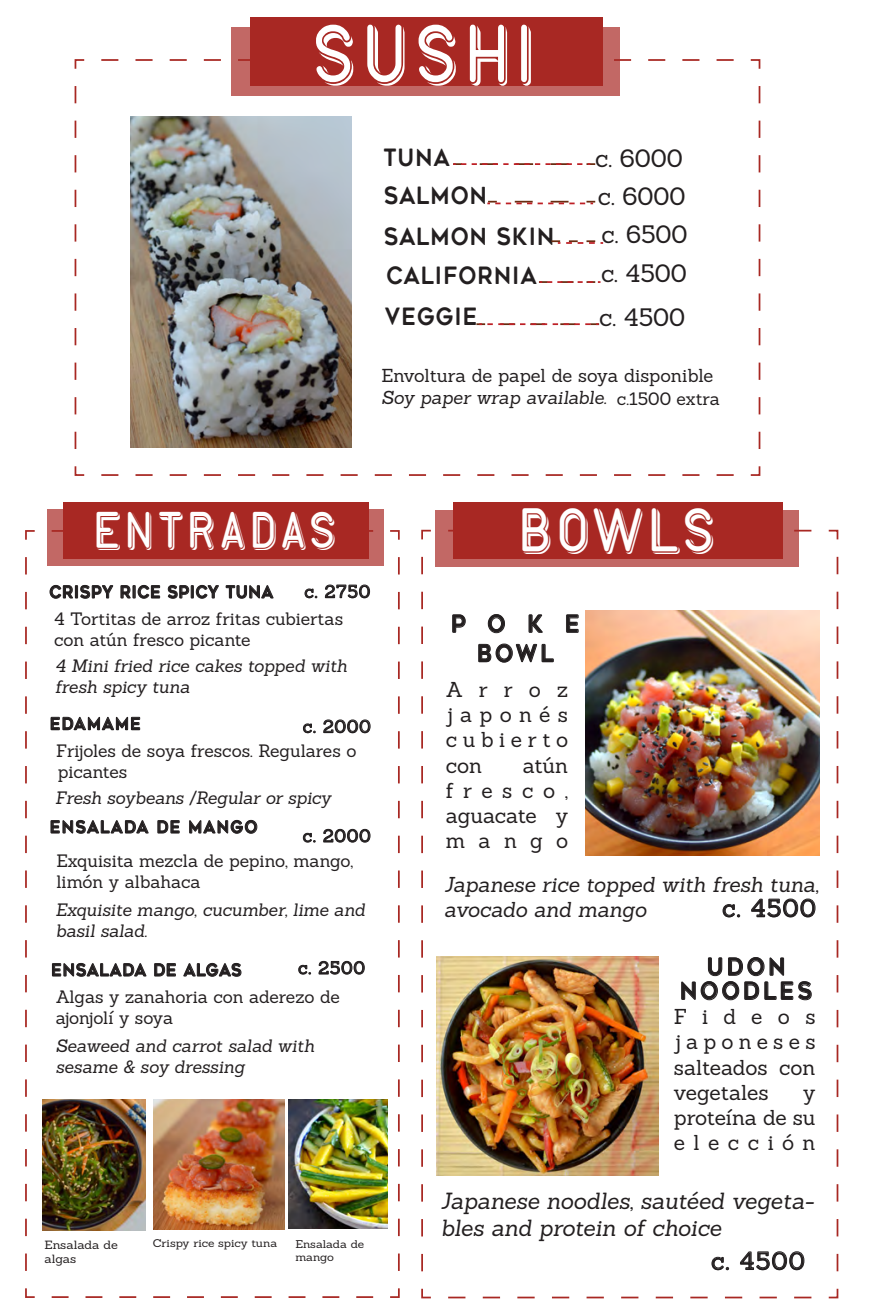
<style>
.page{position:relative;width:875px;height:1313px;background:#fff}
.page>*{position:absolute;margin:0;border:0;box-sizing:border-box;transform-origin:0 0}
.t1{font:67.9px "GENERATION";letter-spacing:.18em;color:#fff;scale:.9 1}
.t2{font:50.93px "GENERATION";letter-spacing:.12em;color:#fff;scale:.9 1}
.t3{font:42.35px "GENERATION";letter-spacing:.16em;color:#fff;scale:.9 1}
.t4{font:24.5px/38.9px "Sanchez";color:#231f20;text-align:justify}
.t5{font:23.8px/39.6px "Geometos Rounded";letter-spacing:.055em;color:#231f20;scale:.9 1}
.t6{font:23.8px/29.4px "Geometos Rounded";letter-spacing:.595em;color:#231f20;text-align:center;scale:.9 1}
.t7{font:23.8px "Geometos Rounded";letter-spacing:.155em;color:#231f20;scale:.9 1}
.t8{font:italic 22.75px/27.3px "Sanchez";letter-spacing:-.005em;color:#231f20}
.t9{font:21px/25.2px "Sanchez";letter-spacing:.245em;color:#231f20;text-align:justify}
.t10{font:italic 21px/25.2px "Sanchez";letter-spacing:-.01em;color:#231f20}
.t11{font:18.38px/21.9px "Sanchez";letter-spacing:-.005em;color:#231f20}
.t12{font:17.5px/21px "Sanchez";letter-spacing:-.005em;color:#231f20}
.t13{font:italic 17.5px/21px "Sanchez";letter-spacing:-.005em;color:#231f20}
.t14{font:16.97px "Geometos Rounded";letter-spacing:.055em;color:#231f20;scale:.9 1}
.t15{font:16.97px "Geometos Rounded";letter-spacing:.1em;color:#231f20;scale:.9 1}
.t16{font:16.97px "Geometos Rounded";letter-spacing:.09em;color:#231f20;scale:.9 1}
.t17{font:11.55px "Sanchez";letter-spacing:-.005em;color:#231f20;scale:1.09 1}
.t18{font:10.85px/13.1px "Sanchez";letter-spacing:-.005em;color:#231f20;scale:1.09 1}
.s1{font-style:italic}
.s2{font-size:17.5px}
</style>
<div class="page">
<svg style="left:390px;top:1288px;width:10px;height:10px"></svg>
<svg style="left:51px;top:1296px;width:322px;height:1px"></svg>
<svg style="left:25px;top:1288px;width:10px;height:10px"></svg>
<svg style="left:25px;top:557px;width:2px;height:713px"></svg>
<svg style="left:25px;top:530px;width:10px;height:10px"></svg>
<svg style="left:390px;top:530px;width:10px;height:10px"></svg>
<svg style="left:398px;top:557px;width:2px;height:714px"></svg>
<svg style="left:750px;top:466px;width:11px;height:10px"></svg>
<svg style="left:101px;top:474px;width:633px;height:2px"></svg>
<svg style="left:74px;top:466px;width:11px;height:10px"></svg>
<svg style="left:75px;top:86px;width:1px;height:363px"></svg>
<svg style="left:74px;top:59px;width:11px;height:10px"></svg>
<svg style="left:101px;top:59px;width:633px;height:2px"></svg>
<svg style="left:750px;top:59px;width:11px;height:10px"></svg>
<svg style="left:759px;top:86px;width:1px;height:363px"></svg>
<div style="left:232px;top:27px;width:388px;height:68px;background:#c26865"></div>
<div style="left:250px;top:18px;width:352px;height:68px;background:#a82823"></div>
<div style="left:47px;top:509px;width:337px;height:57px;background:#c26865"></div>
<div style="left:63px;top:502px;width:305px;height:57px;background:#a82823"></div>
<img style="left:131px;top:116px;width:221px;height:332px">
<svg style="left:50px;top:584px;width:63px;height:15px"></svg>
<svg style="left:120px;top:585px;width:40px;height:14px"></svg>
<svg style="left:168px;top:584px;width:51px;height:15px"></svg>
<svg style="left:226px;top:585px;width:47px;height:14px"></svg>
<svg style="left:51px;top:716px;width:89px;height:15px"></svg>
<svg style="left:305px;top:588px;width:12px;height:10px"></svg>
<svg style="left:325px;top:584px;width:45px;height:14px"></svg>
<svg style="left:303px;top:723px;width:13px;height:10px"></svg>
<svg style="left:323px;top:719px;width:48px;height:14px"></svg>
<svg style="left:298px;top:965px;width:13px;height:9px"></svg>
<svg style="left:319px;top:961px;width:46px;height:13px"></svg>
<svg style="left:52px;top:963px;width:94px;height:14px"></svg>
<svg style="left:154px;top:963px;width:22px;height:13px"></svg>
<svg style="left:183px;top:962px;width:58px;height:15px"></svg>
<svg style="left:51px;top:819px;width:98px;height:15px"></svg>
<svg style="left:157px;top:820px;width:23px;height:13px"></svg>
<svg style="left:189px;top:819px;width:68px;height:15px"></svg>
<svg style="left:303px;top:833px;width:12px;height:9px"></svg>
<svg style="left:323px;top:829px;width:47px;height:13px"></svg>
<svg style="left:828px;top:1288px;width:11px;height:11px"></svg>
<svg style="left:448px;top:1296px;width:363px;height:2px"></svg>
<svg style="left:421px;top:1288px;width:10px;height:11px"></svg>
<svg style="left:421px;top:556px;width:2px;height:715px"></svg>
<svg style="left:421px;top:529px;width:10px;height:11px"></svg>
<svg style="left:799px;top:530px;width:13px;height:1px"></svg>
<svg style="left:828px;top:529px;width:11px;height:11px"></svg>
<svg style="left:837px;top:557px;width:1px;height:715px"></svg>
<svg style="left:452px;top:614px;width:14px;height:19px"></svg>
<svg style="left:488px;top:614px;width:17px;height:19px"></svg>
<svg style="left:529px;top:614px;width:14px;height:19px"></svg>
<svg style="left:566px;top:614px;width:13px;height:19px"></svg>
<svg style="left:478px;top:643px;width:76px;height:20px"></svg>
<svg style="left:723px;top:904px;width:17px;height:13px"></svg>
<svg style="left:751px;top:898px;width:64px;height:19px"></svg>
<svg style="left:712px;top:1256px;width:17px;height:14px"></svg>
<svg style="left:740px;top:1251px;width:64px;height:19px"></svg>
<img style="left:586px;top:611px;width:234px;height:244px">
<img style="left:436px;top:956px;width:223px;height:219px">
<img style="left:153px;top:1099px;width:132px;height:130px">
<img style="left:288px;top:1099px;width:99px;height:129px">
<img style="left:43px;top:1100px;width:103px;height:130px">
<svg style="left:453px;top:163px;width:142px;height:2px"></svg>
<svg style="left:476px;top:323px;width:123px;height:2px"></svg>
<svg style="left:539px;top:281px;width:61px;height:2px"></svg>
<svg style="left:551px;top:240px;width:9px;height:4px"></svg>
<svg style="left:566px;top:240px;width:37px;height:4px"></svg>
<svg style="left:487px;top:201px;width:108px;height:3px"></svg>
<div style="left:436px;top:510px;width:363px;height:56px;background:#c26865"></div>
<div style="left:453px;top:502px;width:330px;height:57px;background:#a82823"></div>
<svg style="left:681px;top:957px;width:131px;height:43px"></svg>
<h1 class="t1" style="left:315px;top:24px;width:244px">SUSHI</h1>
<h3 class="t5" style="left:383px;top:137px;width:192px">TUNA<br>SALMON<br>SALMON SKIN<br>CALIFORNIA</h3>
<h3 class="t4" style="left:595px;top:138px;width:89px">c. 6000</h3>
<h3 class="t5" style="left:385px;top:296px;width:104px">VEGGIE</h3>
<h3 class="t4" style="left:599px;top:297px;width:87px">c. 4500</h3>
<h3 class="t4" style="left:598px;top:176px;width:91px">c. 6000 c. 6500 c. 4500</h3>
<p class="t11" style="left:382px;top:364px;width:340px">Envoltura de papel de soya disponible<br><span class="s1">Soy paper wrap available.</span> <span class="s2">c.1500 extra</span></p>
<h3 class="t3" style="left:96px;top:511px;width:268px">ENTRADAS</h3>
<p class="t14" style="left:50px;top:582px;width:250px">CRISPY RICE SPICY TUNA</p>
<p class="t12" style="left:304px;top:581px;width:67px">c. 2750</p>
<p class="t12" style="left:54px;top:608px;width:291px">4 Tortitas de arroz fritas cubiertas con atún fresco picante</p>
<p class="t13" style="left:55px;top:655px;width:294px">4 Mini fried rice cakes topped with fresh spicy tuna</p>
<p class="t16" style="left:50px;top:714px;width:102px">EDAMAME</p>
<p class="t12" style="left:303px;top:715px;width:69px">c. 2000</p>
<p class="t12" style="left:56px;top:740px;width:302px">Frijoles de soya frescos. Regulares o picantes</p>
<p class="t13" style="left:55px;top:787px;width:278px">Fresh soybeans /Regular or spicy</p>
<p class="t15" style="left:50px;top:817px;width:232px">ENSALADA DE MANGO</p>
<p class="t12" style="left:303px;top:825px;width:69px">c. 2000</p>
<p class="t12" style="left:57px;top:850px;width:298px">Exquisita mezcla de pepino, mango, limón y albahaca</p>
<p class="t13" style="left:55px;top:898px;width:311px">Exquisite mango, cucumber, lime and basil salad.</p>
<p class="t14" style="left:51px;top:960px;width:213px">ENSALADA DE ALGAS</p>
<p class="t12" style="left:298px;top:957px;width:68px">c. 2500</p>
<p class="t12" style="left:56px;top:986px;width:286px">Algas y zanahoria con aderezo de ajonjolí y soya</p>
<p class="t13" style="left:56px;top:1035px;width:260px">Seaweed and carrot salad with sesame &amp; soy dressing</p>
<p class="t17" style="left:44px;top:1237px;width:69px">Ensalada de</p>
<p class="t18" style="left:153px;top:1236px;width:116px">Crispy rice spicy tuna</p>
<p class="t17" style="left:44px;top:1251px;width:31px">algas</p>
<p class="t18" style="left:295px;top:1237px;width:65px">Ensalada de mango</p>
<h2 class="t2" style="left:522px;top:508px;width:216px">BOWLS</h2>
<h3 class="t6" style="left:451px;top:609px;width:144px">POKE<br>BOWL</h3>
<p class="t9" style="left:446px;top:676px;width:124px">Arroz japonés cubierto con</p>
<p class="t9" style="left:446px;top:752px;width:124px;text-indent:77px">atún fresco, aguacate y mango</p>
<p class="t10" style="left:444px;top:871px;width:376px">Japanese rice topped with fresh tuna, avocado and mango</p>
<h3 class="t4" style="left:722px;top:888px;width:95px">c. 4500</h3>
<h3 class="t5" style="left:707px;top:947px;width:89px">UDON</h3>
<h3 class="t7" style="left:680px;top:977px;width:148px">NOODLES</h3>
<p class="t9" style="left:674px;top:1004px;width:143px">Fideos japoneses salteados con vegetales</p>
<p class="t9" style="left:674px;top:1079px;width:143px;text-indent:129px">y proteína de su elección</p>
<h3 class="t8" style="left:441px;top:1187px;width:375px">Japanese noodles, sautéed vegeta&shy;bles and protein of choice</h3>
<h3 class="t4" style="left:711px;top:1241px;width:95px">c. 4500</h3>
</div>
